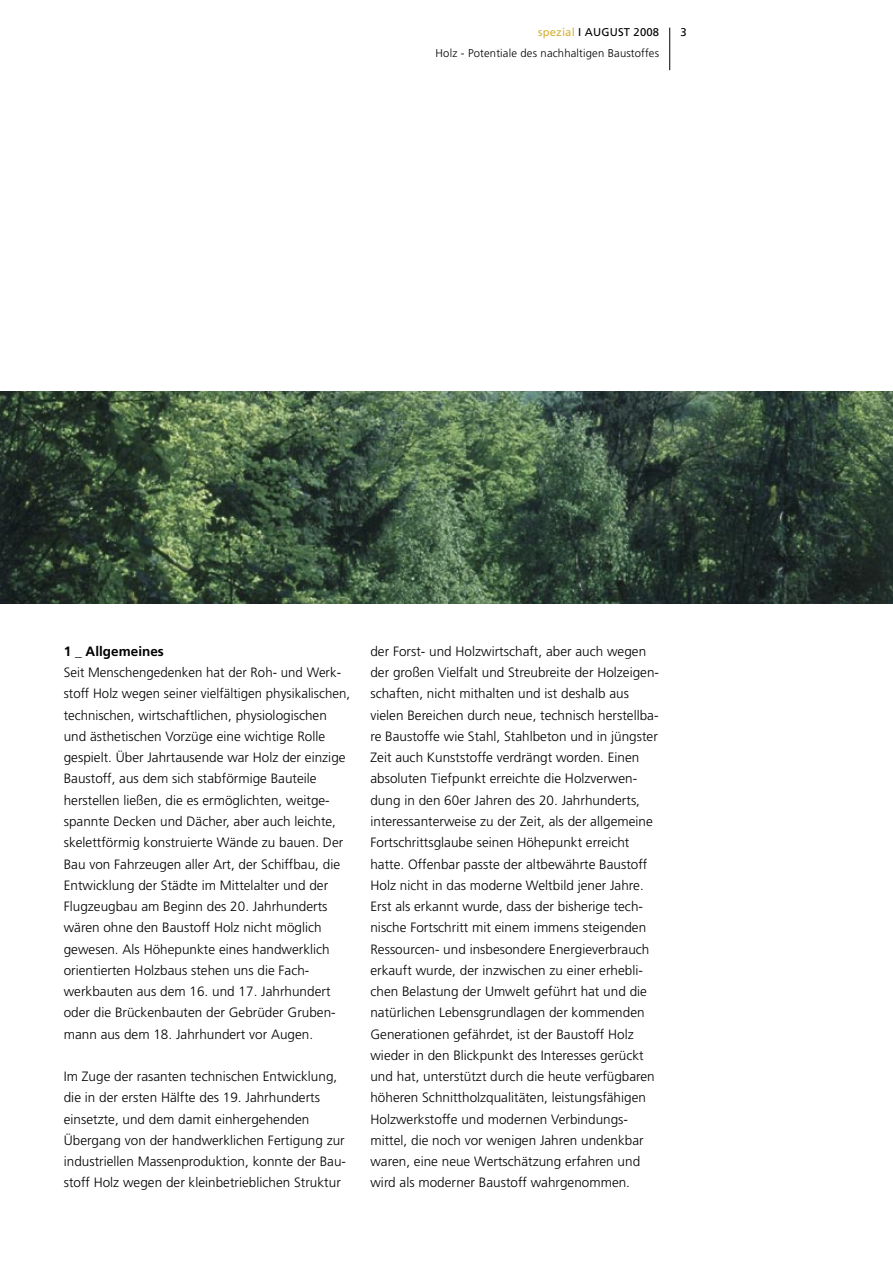
<style>
.page{position:relative;width:893px;height:1263px;background:#fff}
.page>*{position:absolute;margin:0;border:0;box-sizing:border-box;transform-origin:0 0}
.t1{font:300 13.5px/21.3px "Frutiger";color:#000}
.t2{font:700 13.5px "Frutiger";color:#000}
.t3{font:300 11.25px "Frutiger";letter-spacing:.015em;color:#000}
.t4{font:11.25px "Frutiger";letter-spacing:.015em;color:#000}
.s1{color:#d4b036}
</style>
<div class="page">
<hr style="left:669px;top:28px;width:1px;height:42px;background:#000">
<img style="left:0;top:391px;width:893px;height:213px">
<p class="t4" style="left:538px;top:26px;width:122px"><span class="s1">spezial</span> I AUGUST 2008</p>
<p class="t3" style="left:436px;top:47px;width:225px">Holz - Potentiale des nachhaltigen Baustoffes</p>
<p class="t4" style="left:680px;top:26px;width:8px">3</p>
<p class="t2" style="left:64px;top:643px;width:102px">1 _ Allgemeines</p>
<p class="t1" style="left:64px;top:662px;width:288px">Seit Menschengedenken hat der Roh- und Werk&shy;stoff Holz wegen seiner vielfältigen physikalischen, technischen, wirtschaftlichen, physiologischen und ästhetischen Vorzüge eine wichtige Rolle gespielt. Über Jahrtausende war Holz der einzige Baustoff, aus dem sich stabförmige Bauteile herstellen ließen, die es ermöglichten, weitge&shy;spannte Decken und Dächer, aber auch leichte, skelettförmig konstruierte Wände zu bauen. Der Bau von Fahrzeugen aller Art, der Schiffbau, die Entwicklung der Städte im Mittelalter und der Flugzeugbau am Beginn des 20. Jahrhunderts wären ohne den Baustoff Holz nicht möglich gewesen. Als Höhepunkte eines handwerklich orientierten Holzbaus stehen uns die Fach&shy;werkbauten aus dem 16. und 17. Jahrhundert oder die Brückenbauten der Gebrüder Gruben&shy;mann aus dem 18. Jahrhundert vor Augen.</p>
<p class="t1" style="left:64px;top:1066px;width:284px">Im Zuge der rasanten technischen Entwicklung, die in der ersten Hälfte des 19. Jahrhunderts einsetzte, und dem damit einhergehenden Übergang von der handwerklichen Fertigung zur industriellen Massenproduktion, konnte der Bau&shy;stoff Holz wegen der kleinbetrieblichen Struktur</p>
<p class="t1" style="left:370px;top:641px;width:290px">der Forst- und Holzwirtschaft, aber auch wegen der großen Vielfalt und Streubreite der Holzeigen&shy;schaften, nicht mithalten und ist deshalb aus vielen Bereichen durch neue, technisch herstellba&shy;re Baustoffe wie Stahl, Stahlbeton und in jüngster Zeit auch Kunststoffe verdrängt worden. Einen absoluten Tiefpunkt erreichte die Holzverwen&shy;dung in den 60er Jahren des 20. Jahrhunderts, interessanterweise zu der Zeit, als der allgemeine Fortschrittsglaube seinen Höhepunkt erreicht hatte. Offenbar passte der altbewährte Baustoff Holz nicht in das moderne Weltbild jener Jahre.<br>Erst als erkannt wurde, dass der bisherige tech&shy;nische Fortschritt mit einem immens steigenden Ressourcen- und insbesondere Energieverbrauch erkauft wurde, der inzwischen zu einer erhebli&shy;chen Belastung der Umwelt geführt hat und die natürlichen Lebensgrundlagen der kommenden Generationen gefährdet, ist der Baustoff Holz wieder in den Blickpunkt des Interesses gerückt und hat, unterstützt durch die heute verfügbaren höheren Schnittholzqualitäten, leistungsfähigen Holzwerkstoffe und modernen Verbindungs&shy;mittel, die noch vor wenigen Jahren undenkbar waren, eine neue Wertschätzung erfahren und wird als moderner Baustoff wahrgenommen.</p>
</div>
